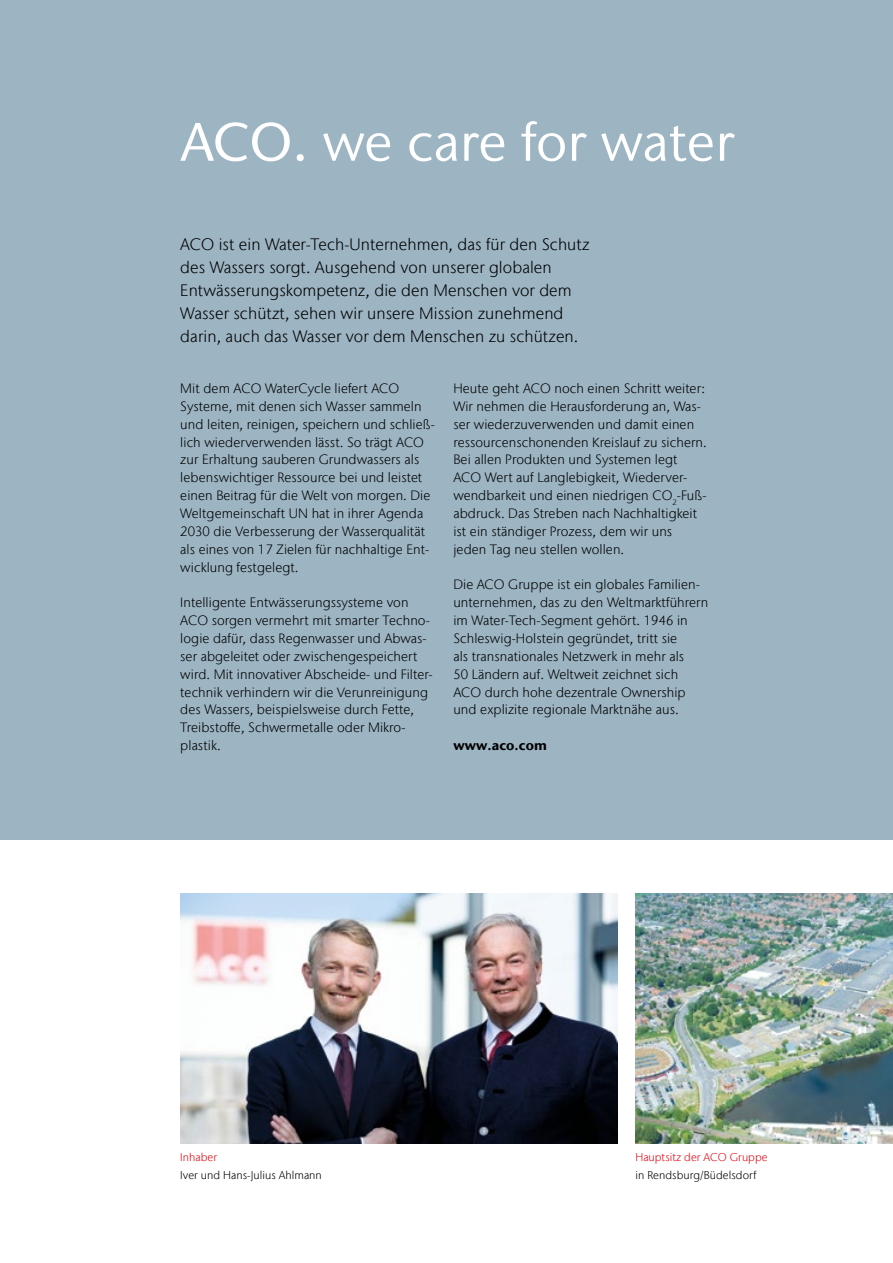
<style>
.page{position:relative;width:893px;height:1263px;background:#fff}
.page>*{position:absolute;margin:0;border:0;box-sizing:border-box;transform-origin:0 0}
.t1{font:54px "Stone Sans IIITC Com";color:#fff}
.t2{font:300 16.5px/23.1px "Stone Sans IIITC Com";letter-spacing:.005em;color:#000}
.t3{font:300 13.5px/17.9px "Stone Sans IIITC Com";letter-spacing:.005em;color:#000}
.t4{font:700 13.5px "Stone Sans IIITC Com";letter-spacing:.005em;color:#000}
.t5{font:300 11.25px "Stone Sans IIITC Com";letter-spacing:.005em;color:#000}
.t6{font:300 11.25px "Stone Sans IIITC Com";letter-spacing:.005em;color:#e30613}
.s1{font-weight:500}
</style>
<div class="page">
<div style="left:0;top:0;width:893px;height:839px;background:#9db5c3"></div>
<img style="left:635px;top:893px;width:258px;height:250px">
<img style="left:180px;top:893px;width:437px;height:250px">
<h1 class="t1" style="left:180px;top:108px;width:555px"><span class="s1">ACO.</span> we care for water</h1>
<p class="t2" style="left:180px;top:233px;width:411px">ACO ist ein Water-Tech-Unternehmen, das für den Schutz des Wassers sorgt. Ausgehend von unserer globalen Entwässerungskompetenz, die den Menschen vor dem Wasser schützt, sehen wir unsere Mission zunehmend darin, auch das Wasser vor dem Menschen zu schützen.</p>
<p class="t3" style="left:180px;top:379px;width:256px">Mit dem ACO WaterCycle liefert ACO Systeme, mit denen sich Wasser sammeln und leiten, reinigen, speichern und schließ&shy;lich wiederverwenden lässt. So trägt ACO zur Erhaltung sauberen Grundwassers als lebenswichtiger Ressource bei und leistet einen Beitrag für die Welt von morgen. Die Weltgemeinschaft UN hat in ihrer Agenda 2030 die Verbesserung der Wasserqualität als eines von 17 Zielen für nachhaltige Ent&shy;wicklung festgelegt.</p>
<p class="t3" style="left:180px;top:593px;width:254px">Intelligente Entwässerungssysteme von ACO sorgen vermehrt mit smarter Techno&shy;logie dafür, dass Regenwasser und Abwas&shy;ser abgeleitet oder zwischengespeichert wird. Mit innovativer Abscheide- und Filter&shy;technik verhindern wir die Verunreinigung des Wassers, beispielsweise durch Fette, Treibstoffe, Schwermetalle oder Mikro&shy;plastik.</p>
<p class="t3" style="left:453px;top:379px;width:255px">Heute geht ACO noch einen Schritt weiter:<br>Wir nehmen die Herausforderung an, Was&shy;ser wiederzuverwenden und damit einen ressourcenschonenden Kreislauf zu sichern.<br>Bei allen Produkten und Systemen legt ACO Wert auf Langlebigkeit, Wiederver&shy;wendbarkeit und einen niedrigen CO<sub>2</sub>-Fuß&shy;abdruck. Das Streben nach Nachhaltigkeit ist ein ständiger Prozess, dem wir uns jeden Tag neu stellen wollen.</p>
<p class="t3" style="left:453px;top:576px;width:256px">Die ACO Gruppe ist ein globales Familien&shy;unternehmen, das zu den Weltmarktführern im Water-Tech-Segment gehört. 1946 in Schleswig-Holstein gegründet, tritt sie<br>als transnationales Netzwerk in mehr als<br>50 Ländern auf. Weltweit zeichnet sich ACO durch hohe dezentrale Ownership und explizite regionale Marktnähe aus.</p>
<p class="t4" style="left:453px;top:737px;width:95px">www.aco.com</p>
<p class="t6" style="left:180px;top:1150px;width:38px">Inhaber</p>
<p class="t5" style="left:180px;top:1168px;width:143px">Iver und Hans-Julius Ahlmann</p>
<p class="t6" style="left:635px;top:1150px;width:134px">Hauptsitz der ACO Gruppe</p>
<p class="t5" style="left:635px;top:1168px;width:122px">in Rendsburg/Büdelsdorf</p>
</div>
